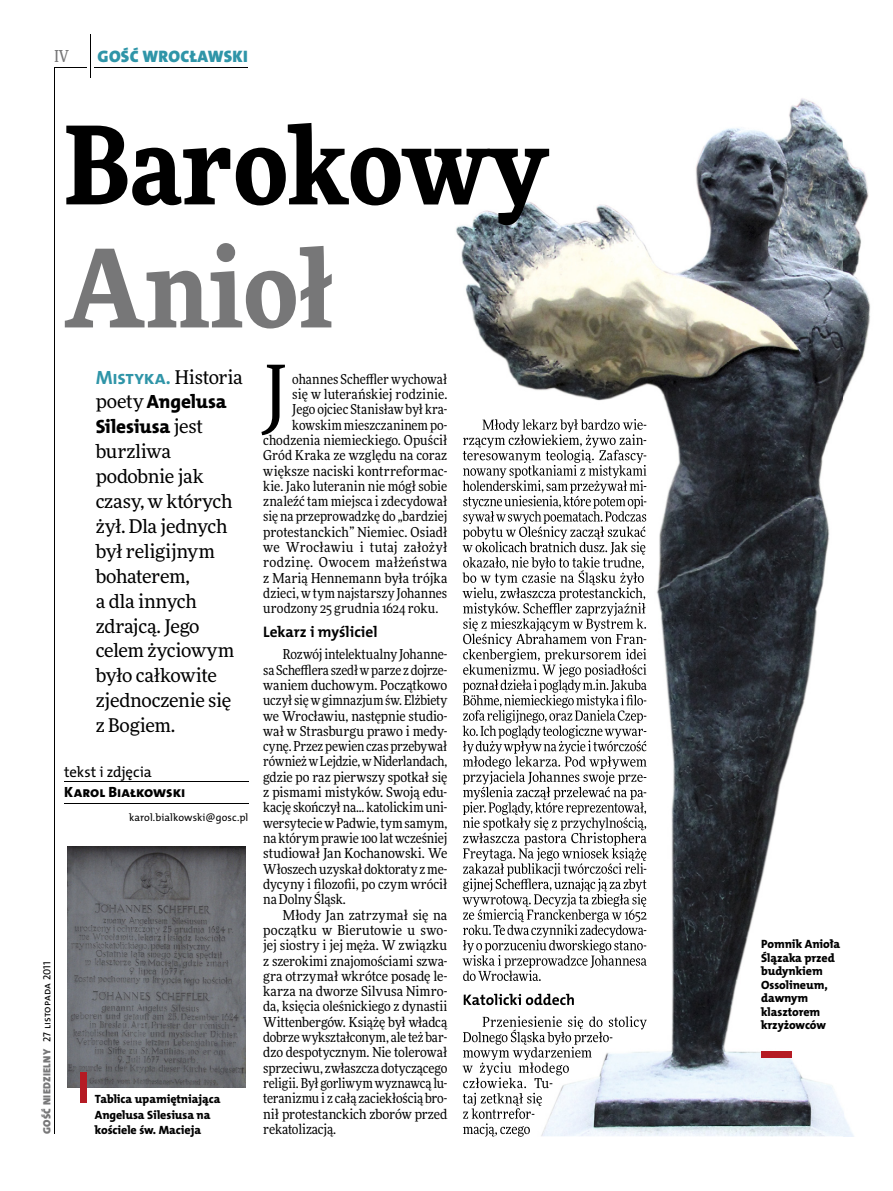
<style>
.page{position:relative;width:893px;height:1191px;background:#fff}
.page>*{position:absolute;margin:0;border:0;box-sizing:border-box;transform-origin:0 0}
.t1{font:900 108px "Freeday Narrow";color:#000}
.t2{font:900 108px "Freeday Narrow";color:#777778}
.t3{font:76.95px "Freeday Narrow News";color:#000}
.t4{font:19.35px/24.9px "The Mix HP8 Ex Bld";letter-spacing:-.01em;color:#000}
.t5{font:19.35px "The Mix HP7 Bld";letter-spacing:-.01em;color:#2f95a8}
.t6{font:18.9px/24.9px "Freeday News";letter-spacing:-.015em;color:#000}
.t7{font:16.65px "The Mix HP9 Blk";letter-spacing:.02em;color:#2f95a8}
.t8{font:500 16.5px "Freeday Narrow";color:#777778;scale:.9 1}
.t9{font:15.3px "The Mix HP7 Bld";color:#000}
.t10{font:14.85px "The Mix HP8 Ex Bld";color:#000}
.t11{font:14.85px "The Mix HP5 Plain";letter-spacing:-.015em;color:#000}
.t12{font:13.65px/15.3px "Freeday Narrow News";color:#000;text-align:justify}
.t13{font:13.65px "Freeday Narrow News";letter-spacing:.02em;color:#000}
.t14{font:13.65px "Freeday Narrow News";letter-spacing:.025em;color:#000}
.t15{font:12px/13.5px "The Mix HP8 Ex Bld";letter-spacing:-.005em;color:#000}
.t16{font:10.5px "The Mix HP5 Plain";letter-spacing:.01em;color:#000}
.s1{font-family:"Freeday News";font-size:18.9px;color:#000}
.s2{font-family:"Freeday News";font-size:18.9px}
.s3{font-family:"The Mix HP9 Blk";color:#777778}
</style>
<div class="page">
<hr style="left:54px;top:67px;width:1px;height:1067px;background:#000">
<hr style="left:90px;top:34px;width:1px;height:43px;background:#000">
<hr style="left:54px;top:67px;width:32px;height:1px;background:#000">
<hr style="left:95px;top:67px;width:153px;height:1px;background:#000">
<hr style="left:64px;top:782px;width:184px;height:1px;background:#000">
<hr style="left:64px;top:803px;width:184px;height:1px;background:#000">
<img style="left:68px;top:846px;width:178px;height:241px">
<img style="left:456px;top:98px;width:415px;height:1038px">
<img style="left:482px;top:419px;width:164px;height:13px">
<img style="left:463px;top:434px;width:183px;height:13px">
<img style="left:463px;top:449px;width:183px;height:14px">
<img style="left:463px;top:465px;width:184px;height:13px">
<img style="left:463px;top:480px;width:183px;height:13px">
<img style="left:463px;top:495px;width:183px;height:14px">
<img style="left:463px;top:511px;width:184px;height:13px">
<img style="left:463px;top:526px;width:183px;height:13px">
<img style="left:462px;top:541px;width:184px;height:14px">
<img style="left:462px;top:557px;width:182px;height:13px">
<img style="left:462px;top:570px;width:182px;height:15px">
<img style="left:462px;top:587px;width:184px;height:13px">
<img style="left:463px;top:603px;width:183px;height:13px">
<img style="left:463px;top:618px;width:184px;height:13px">
<img style="left:463px;top:633px;width:183px;height:13px">
<img style="left:463px;top:648px;width:184px;height:14px">
<img style="left:463px;top:664px;width:184px;height:13px">
<img style="left:463px;top:679px;width:184px;height:13px">
<img style="left:463px;top:694px;width:183px;height:14px">
<img style="left:463px;top:710px;width:183px;height:13px">
<img style="left:463px;top:725px;width:183px;height:13px">
<img style="left:463px;top:740px;width:184px;height:14px">
<img style="left:463px;top:756px;width:184px;height:13px">
<img style="left:463px;top:771px;width:183px;height:13px">
<img style="left:463px;top:786px;width:183px;height:13px">
<img style="left:463px;top:802px;width:184px;height:13px">
<img style="left:463px;top:817px;width:184px;height:13px">
<img style="left:463px;top:832px;width:184px;height:13px">
<img style="left:463px;top:847px;width:184px;height:14px">
<img style="left:463px;top:863px;width:183px;height:13px">
<img style="left:463px;top:878px;width:184px;height:13px">
<img style="left:462px;top:893px;width:185px;height:14px">
<img style="left:463px;top:909px;width:184px;height:13px">
<img style="left:463px;top:924px;width:183px;height:13px">
<img style="left:463px;top:939px;width:183px;height:14px">
<img style="left:462px;top:955px;width:185px;height:13px">
<img style="left:463px;top:970px;width:78px;height:11px">
<img style="left:464px;top:993px;width:110px;height:12px">
<img style="left:483px;top:1016px;width:164px;height:13px">
<img style="left:463px;top:1029px;width:149px;height:15px">
<img style="left:463px;top:1046px;width:129px;height:14px">
<img style="left:462px;top:1062px;width:107px;height:13px">
<img style="left:463px;top:1077px;width:89px;height:11px">
<img style="left:463px;top:1092px;width:79px;height:14px">
<img style="left:463px;top:1108px;width:71px;height:10px">
<img style="left:463px;top:1123px;width:67px;height:13px">
<div style="left:761px;top:1051px;width:31px;height:6px;background:#b51b24"></div>
<div style="left:81px;top:1072px;width:6px;height:30px;background:#b51b24"></div>
<p class="t8" style="left:54px;top:46px;width:17px">IV</p>
<p class="t7" style="left:98px;top:46px;width:152px">GOŚĆ WROCŁAWSKI</p>
<h1 class="t1" style="left:64px;top:95px;width:485px">Barokowy</h1>
<h1 class="t2" style="left:64px;top:218px;width:271px">Anioł</h1>
<h3 class="t5" style="left:96px;top:364px;width:149px">mISTYKA. <span class="s1">Historia</span></h3>
<h3 class="t4" style="left:96px;top:389px;width:133px"><span class="s2">poety</span> Angelusa<br>Silesiusa <span class="s2">jest</span></h3>
<h3 class="t6" style="left:96px;top:439px;width:140px">burzliwa podobnie jak czasy, w których żył. Dla jednych był religĳnym bohaterem,<br>a dla innych zdrajcą. Jego celem życiowym było całkowite zjednoczenie się z Bogiem.</h3>
<p class="t11" style="left:64px;top:762px;width:89px">tekst i zdjęcia</p>
<p class="t10" style="left:64px;top:782px;width:123px">Karol Białkowski</p>
<p class="t16" style="left:129px;top:810px;width:121px">karol.bialkowski@gosc.pl</p>
<p class="t16" style="left:40px;top:1134px;width:174px;rotate:-90deg"><span class="s3">GOŚĆ NIEDZIELNY</span> 27 listopada 2011</p>
<p class="t15" style="left:95px;top:1091px;width:127px;line-height:15.3px">Tablica upamiętniająca<br>Angelusa Silesiusa na kościele św. Macieja</p>
<h2 class="t3" style="left:263px;top:346px;width:26px">J</h2>
<p class="t12" style="left:292px;top:371px;width:156px">ohannes Scheffler wychował</p>
<p class="t12" style="left:292px;top:386px;width:157px">się w luterańskiej rodzinie.</p>
<p class="t12" style="left:292px;top:401px;width:156px">Jego ojciec Stanisław był kra-</p>
<p class="t12" style="left:292px;top:417px;width:157px">kowskim mieszczaninem po-</p>
<p class="t12" style="left:263px;top:432px;width:186px">chodzenia niemieckiego. Opuścił</p>
<p class="t12" style="left:263px;top:447px;width:186px">Gród Kraka ze względu na coraz</p>
<p class="t12" style="left:263px;top:463px;width:186px">większe naciski kontrreformac-</p>
<p class="t12" style="left:263px;top:478px;width:186px">kie. Jako luteranin nie mógł sobie</p>
<p class="t12" style="left:263px;top:493px;width:186px">znaleźć tam miejsca i zdecydował</p>
<p class="t12" style="left:263px;top:509px;width:186px">się na przeprowadzkę do „bardziej</p>
<p class="t12" style="left:263px;top:524px;width:186px">protestanckich” Niemiec. Osiadł</p>
<p class="t13" style="left:263px;top:539px;width:186px">we Wrocławiu i tutaj założył</p>
<p class="t14" style="left:263px;top:554px;width:186px">rodzinę. Owocem małżeństwa</p>
<p class="t12" style="left:263px;top:570px;width:186px">z Marią Hennemann była trójka</p>
<p class="t12" style="left:263px;top:585px;width:186px">dzieci, w tym najstarszy Johannes</p>
<p class="t12" style="left:263px;top:600px;width:177px">urodzony 25 grudnia 1624 roku.</p>
<p class="t9" style="left:263px;top:622px;width:116px">lekarz i myśliciel</p>
<p class="t12" style="left:263px;top:646px;width:186px;text-indent:20px">Rozwój intelektualny Johanne&shy;sa Schefflera szedł w parze z dojrze&shy;waniem duchowym. Początkowo uczył się w gimnazjum św. Elżbiety we Wrocławiu, następnie studio&shy;wał w Strasburgu prawo i medy&shy;cynę. Przez pewien czas przebywał również w Lejdzie, w Niderlandach, gdzie po raz pierwszy spotkał się z pismami mistyków. Swoją edu&shy;kację skończył na... katolickim uni&shy;wersytecie w Padwie, tym samym, na którym prawie 100 lat wcześniej studiował Jan Kochanowski. We Włoszech uzyskał doktoraty z me&shy;dycyny i filozofii, po czym wrócił na Dolny Śląsk.</p>
<p class="t12" style="left:263px;top:907px;width:186px;text-indent:20px">Młody Jan zatrzymał się na początku w Bierutowie u swo&shy;jej siostry i jej męża. W związku z szerokimi znajomościami szwa&shy;gra otrzymał wkrótce posadę le&shy;karza na dworze Silvusa Nimro&shy;da, księcia oleśnickiego z dynastii Wittenbergów. Książę był władcą dobrze wykształconym, ale też bar&shy;dzo despotycznym. Nie tolerował sprzeciwu, zwłaszcza dotyczącego religii. Był gorliwym wyznawcą lu&shy;teranizmu i z całą zaciekłością bro&shy;nił protestanckich zborów przed rekatolizacją.</p>
<p class="t15" style="left:761px;top:937px;width:81px">Pomnik Anioła<br>Ślązaka przed budynkiem<br>Ossolineum, dawnym klasztorem krzyżowców</p>
</div>
